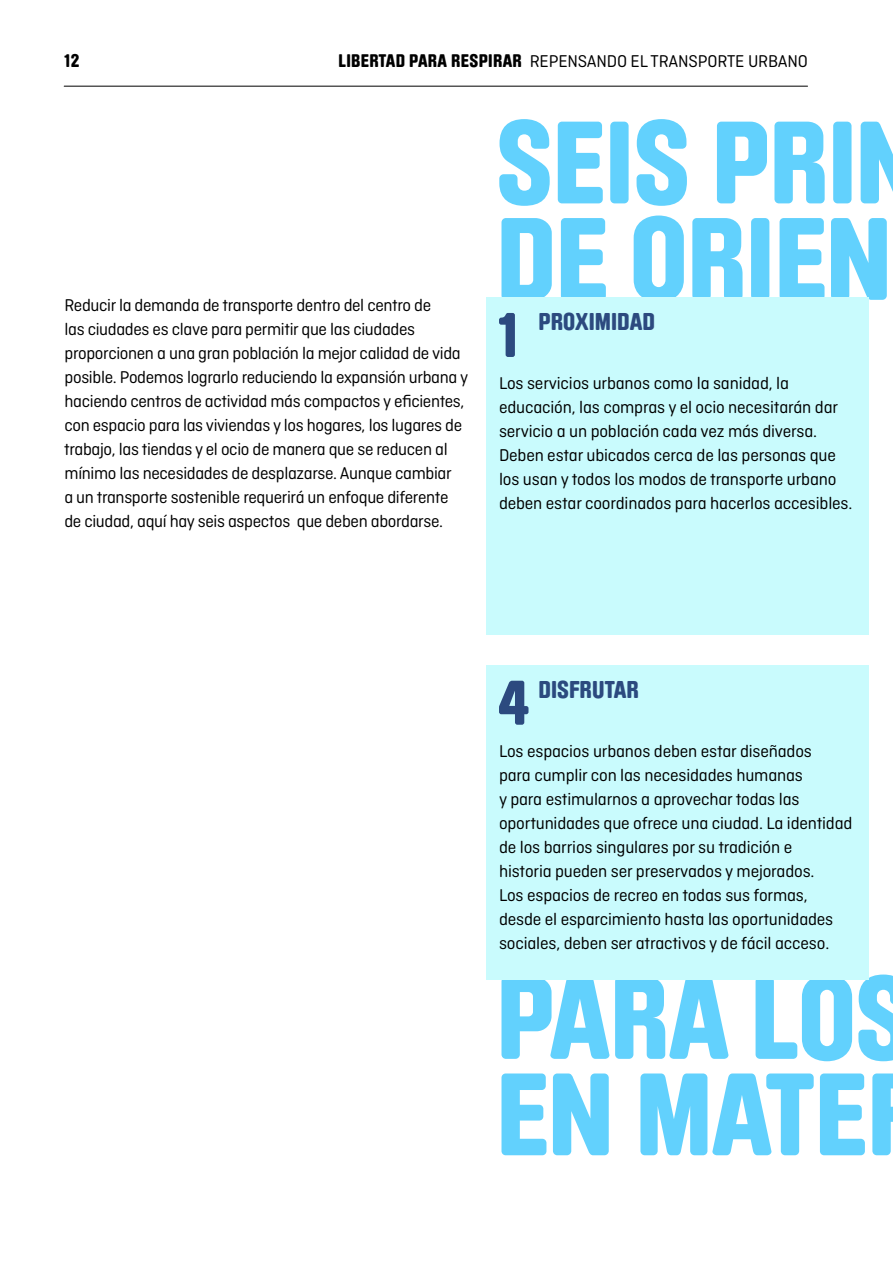
<style>
.page{position:relative;width:893px;height:1263px;background:#fff}
.page>*{position:absolute;margin:0;border:0;box-sizing:border-box;transform-origin:0 0}
.t1{font:900 115.35px/96.4px "Brauer Neue Std";letter-spacing:-.005em;color:#62d1fd}
.t2{font:900 62.1px "Brauer Neue Std";color:#2c4a7f}
.t3{font:900 24px "Brauer Neue Std";letter-spacing:.005em;color:#2c4a7f}
.t4{font:18px/24px "Ciutadella Rounded";letter-spacing:-.01em;color:#000}
.t5{font:900 18px "Brauer Neue Std";color:#000}
.s1{font-family:"Brauer Neue Std";font-weight:900}
</style>
<div class="page">
<hr style="left:64px;top:86px;width:743px;height:1px;background:#000">
<div style="left:486px;top:298px;width:382px;height:337px;background:#c9fbfd"></div>
<div style="left:486px;top:665px;width:382px;height:314px;background:#c9fbfd"></div>
<p class="t5" style="left:64px;top:50px;width:17px">12</p>
<p class="t4" style="left:338px;top:49px;width:471px"><span class="s1">LIBERTAD PARA RESPIRAR</span> REPENSANDO EL TRANSPORTE URBANO</p>
<p class="t4" style="left:64px;top:293px;width:406px">Reducir la demanda de transporte dentro del centro de<br>las ciudades es clave para permitir que las ciudades proporcionen a una gran población la mejor calidad de vida posible. Podemos lograrlo reduciendo la expansión urbana y haciendo centros de actividad más compactos y eficientes, con espacio para las viviendas y los hogares, los lugares de trabajo, las tiendas y el ocio de manera que se reducen al mínimo las necesidades de desplazarse. Aunque cambiar<br>a un transporte sostenible requerirá un enfoque diferente de ciudad, aquí hay seis aspectos que deben abordarse.</p>
<h1 class="t1" style="left:496px;top:115px;width:427px">SEIS PRIN<br>DE ORIEN</h1>
<h2 class="t2" style="left:496px;top:299px;width:26px">1</h2>
<h3 class="t3" style="left:538px;top:308px;width:118px">PROXIMIDAD</h3>
<p class="t4" style="left:499px;top:372px;width:355px">Los servicios urbanos como la sanidad, la educación, las compras y el ocio necesitarán dar servicio a un población cada vez más diversa.<br>Deben estar ubicados cerca de las personas que los usan y todos los modos de transporte urbano deben estar coordinados para hacerlos accesibles.</p>
<h2 class="t2" style="left:499px;top:667px;width:32px">4</h2>
<h3 class="t3" style="left:538px;top:675px;width:102px">DISFRUTAR</h3>
<p class="t4" style="left:499px;top:739px;width:355px">Los espacios urbanos deben estar diseñados<br>para cumplir con las necesidades humanas<br>y para estimularnos a aprovechar todas las oportunidades que ofrece una ciudad. La identidad de los barrios singulares por su tradición e<br>historia pueden ser preservados y mejorados.<br>Los espacios de recreo en todas sus formas, desde el esparcimiento hasta las oportunidades sociales, deben ser atractivos y de fácil acceso.</p>
<h1 class="t1" style="left:496px;top:971px;width:418px">PARA LOS<br>EN MATE</h1>
</div>
